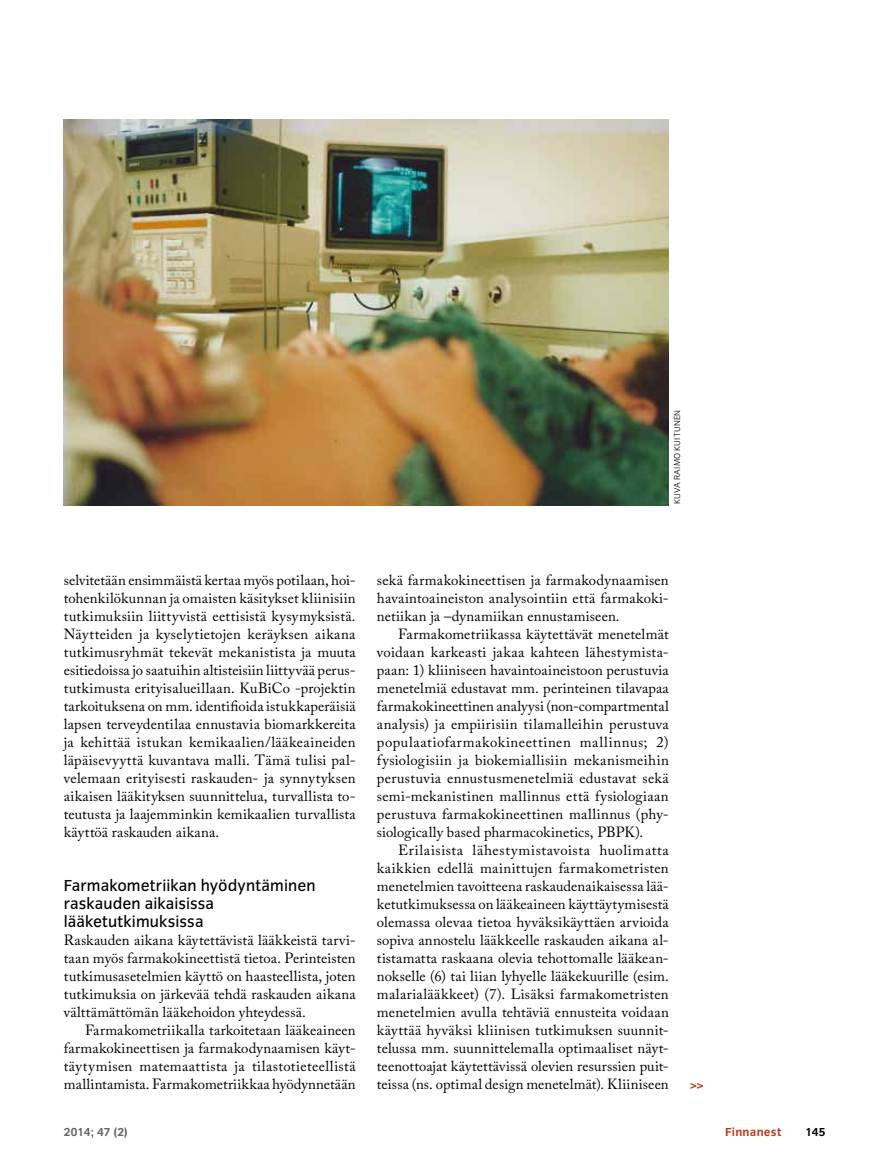
<style>
.page{position:relative;width:885px;height:1174px;background:#fff}
.page>*{position:absolute;margin:0;border:0;box-sizing:border-box;transform-origin:0 0}
.t1{font:16.5px/18px "Congress Sans";letter-spacing:.005em;color:#000}
.t2{font:14.7px/18px "Adobe Caslon Pro";letter-spacing:.01em;color:#000;text-align:justify}
.t3{font:700 12px "Congress Sans";color:#be381c}
.t4{font:700 12px "Congress Sans";color:#646463}
.t5{font:700 12px "Congress Sans";color:#000}
.t6{font:300 9px "Congress Sans";color:#000}
</style>
<div class="page">
<img style="left:64px;top:119px;width:604px;height:387px">
<p class="t6" style="left:672px;top:504px;width:94px;rotate:-90deg">kuvaraimokuitunen</p>
<p class="t2" style="left:64px;top:571px;width:293px">selvitetään ensimmäistä kertaa myös potilaan, hoi&shy;tohenkilökunnan ja omaisten käsitykset kliinisiin tutkimuksiin liittyvistä eettisistä kysymyksistä.<br>Näytteiden ja kyselytietojen keräyksen aikana tutkimusryhmät tekevät mekanistista ja muuta esitiedoissa jo saatuihin altisteisiin liittyvää perus&shy;tutkimusta erityisalueillaan. KuBiCo -projektin tarkoituksena on mm. identifioida istukkaperäisiä lapsen terveydentilaa ennustavia biomarkkereita ja kehittää istukan kemikaalien/lääkeaineiden läpäisevyyttä kuvantava malli. Tämä tulisi pal&shy;velemaan erityisesti raskauden- ja synnytyksen aikaisen lääkityksen suunnittelua, turvallista to&shy;teutusta ja laajemminkin kemikaalien turvallista käyttöä raskauden aikana.</p>
<p class="t1" style="left:64px;top:876px;width:253px">Farmakometriikan hyödyntäminen raskauden aikaisissa lääketutkimuksissa</p>
<p class="t2" style="left:64px;top:931px;width:293px">Raskauden aikana käytettävistä lääkkeistä tarvi&shy;taan myös farmakokineettistä tietoa. Perinteisten tutkimusasetelmien käyttö on haasteellista, joten tutkimuksia on järkevää tehdä raskauden aikana välttämättömän lääkehoidon yhteydessä.</p>
<p class="t2" style="left:64px;top:1021px;width:293px;text-indent:21px">Farmakometriikalla tarkoitetaan lääkeaineen farmakokineettisen ja farmakodynaamisen käyt&shy;täytymisen matemaattista ja tilastotieteellistä mallintamista. Farmakometriikkaa hyödynnetään</p>
<p class="t2" style="left:377px;top:571px;width:293px">sekä farmakokineettisen ja farmakodynaamisen havaintoaineiston analysointiin että farmakoki&shy;netiikan ja –dynamiikan ennustamiseen.</p>
<p class="t2" style="left:377px;top:625px;width:293px;text-indent:21px">Farmakometriikassa käytettävät menetelmät voidaan karkeasti jakaa kahteen lähestymista&shy;paan: 1) kliiniseen havaintoaineistoon perustuvia menetelmiä edustavat mm. perinteinen tilavapaa farmakokineettinen analyysi (non-compartmental analysis) ja empiirisiin tilamalleihin perustuva populaatiofarmakokineettinen mallinnus; 2) fysiologisiin ja biokemiallisiin mekanismeihin perustuvia ennustusmenetelmiä edustavat sekä semi-mekanistinen mallinnus että fysiologiaan perustuva farmakokineettinen mallinnus (phy&shy;siologically based pharmacokinetics, PBPK).</p>
<p class="t2" style="left:377px;top:841px;width:293px;text-indent:21px">Erilaisista lähestymistavoista huolimatta kaikkien edellä mainittujen farmakometristen menetelmien tavoitteena raskaudenaikaisessa lää&shy;ketutkimuksessa on lääkeaineen käyttäytymisestä olemassa olevaa tietoa hyväksikäyttäen arvioida sopiva annostelu lääkkeelle raskauden aikana al&shy;tistamatta raskaana olevia tehottomalle lääkean&shy;nokselle (6) tai liian lyhyelle lääkekuurille (esim. malarialääkkeet) (7). Lisäksi farmakometristen menetelmien avulla tehtäviä ennusteita voidaan käyttää hyväksi kliinisen tutkimuksen suunnit&shy;telussa mm. suunnittelemalla optimaaliset näyt&shy;teenottoajat käytettävissä olevien resurssien puit&shy;teissa (ns. optimal design menetelmät). Kliiniseen</p>
<p class="t3" style="left:690px;top:1078px;width:15px">&gt;&gt;</p>
<p class="t4" style="left:64px;top:1125px;width:65px">2014; 47 (2)</p>
<p class="t3" style="left:725px;top:1125px;width:58px">Finnanest</p>
<p class="t5" style="left:805px;top:1125px;width:21px">145</p>
</div>
